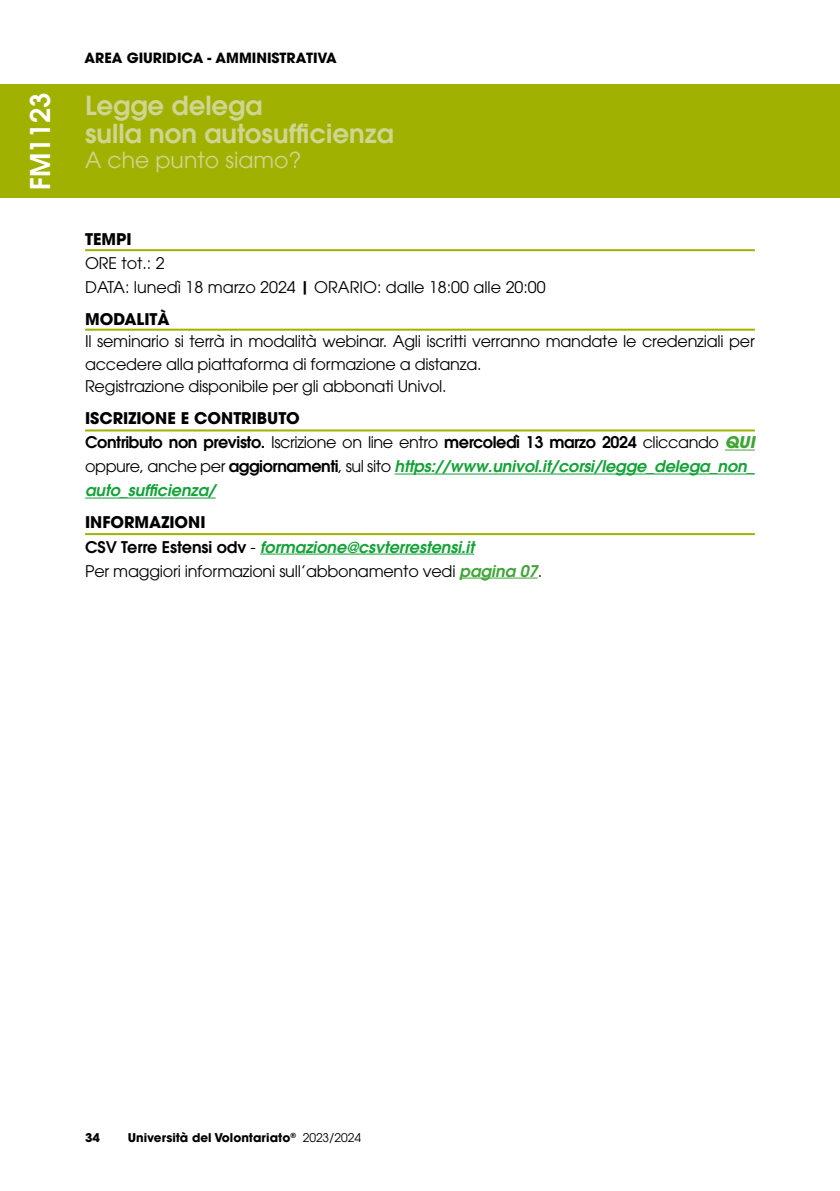
<style>
.page{position:relative;width:840px;height:1191px;background:#fff}
.page>*{position:absolute;margin:0;border:0;box-sizing:border-box;transform-origin:0 0}
.t1{font:600 27px "Avant Garde";letter-spacing:-.005em;color:#fff}
.t2{font:600 26px/28px "Avant Garde";color:#cfd691}
.t3{font:22px "Avant Garde";color:#cfd691}
.t4{font:16px/24px "Avant Garde";letter-spacing:-.015em;color:#000}
.t5{font:italic 600 16px/24px "Avant Garde";letter-spacing:-.005em;color:#13a337}
.t6{font:700 16px "Avant Garde";color:#000}
.t7{font:700 14px "Avant Garde";color:#000}
.t8{font:700 12px "Avant Garde";color:#000}
.t9{font:12px "Avant Garde";color:#000}
.s1{font-weight:600}
.s2{font-weight:700;font-style:normal;color:#000}
.s3{font-style:normal;color:#000}
.s4{font-weight:400;font-style:normal;color:#000}
.s5{font-weight:700;color:#3fa535}
.s6{font-weight:700}
.s7{font-weight:600;font-style:italic;color:#13a337}
.s8{font-weight:600;font-style:italic;color:#3fa535}
</style>
<div class="page">
<div style="left:0;top:85px;width:839px;height:113px;background:#a0b101"></div>
<hr style="left:724px;top:449px;width:30px;height:1px;background:#3fa535">
<hr style="left:394px;top:473px;width:360px;height:1px;background:#13a337">
<hr style="left:85px;top:497px;width:130px;height:1px;background:#13a337">
<hr style="left:260px;top:553px;width:214px;height:1px;background:#13a337">
<hr style="left:459px;top:577px;width:78px;height:1px;background:#3fa535">
<hr style="left:85px;top:249px;width:669px;height:2px;background:#a0b101">
<hr style="left:85px;top:329px;width:669px;height:2px;background:#a0b101">
<hr style="left:85px;top:429px;width:669px;height:2px;background:#a0b101">
<hr style="left:85px;top:533px;width:669px;height:2px;background:#a0b101">
<h1 class="t1" style="left:22px;top:190px;width:99px;rotate:-90deg">FM1123</h1>
<p class="t7" style="left:84px;top:48px;width:254px">AREA GI URI DICA - AMMINISTRATIVA</p>
<h2 class="t2" style="left:85px;top:90px;width:310px">Legge delega<br>sulla non autosufficienza</h2>
<h3 class="t3" style="left:85px;top:146px;width:218px">A che punto siamo?</h3>
<p class="t6" style="left:85px;top:228px;width:39px">TEMPI</p>
<p class="t4" style="left:85px;top:251px;width:461px">ORE tot.: 2<br>DATA: lunedì 18 marzo 2024 <span class="s1">|</span> ORARIO: dalle 18:00 alle 20:00</p>
<p class="t6" style="left:85px;top:308px;width:13px">MODAL</p>
<p class="t6" style="left:144px;top:308px;width:27px">ITÀ</p>
<p class="t4" style="left:85px;top:330px;width:670px;line-height:22.6px">Il seminario si terrà in modalità webinar. Agli iscritti verranno mandate le credenziali per accedere alla piattaforma di formazione a distanza.<br>Registrazione disponibile per gli abbonati Univol.</p>
<p class="t6" style="left:85px;top:408px;width:69px">ISCRIZIONE</p>
<p class="t6" style="left:181px;top:408px;width:26px">E CONT</p>
<p class="t5" style="left:85px;top:406px;width:670px;text-indent:156px"><span class="s2">RIBUTO<br></span><span class="s3">Contributo non previsto.</span> <span class="s4">Iscrizione on line entro</span> <span class="s3">mercoledì 13 marzo 2024</span> <span class="s4">cliccando</span> <span class="s5">QUI </span><span class="s4">oppure, anche per</span> <span class="s3">aggiornamenti</span><span class="s4">, sul sito</span> https://www.univol.it/corsi/legge_delega_non_ auto_sufficienza/</p>
<p class="t6" style="left:85px;top:512px;width:17px">INFO</p>
<p class="t6" style="left:124px;top:512px;width:23px">RMAZ</p>
<p class="t4" style="left:85px;top:510px;width:458px;text-indent:84px"><span class="s6">IONI<br></span><span class="s1">CSV Terre Estensi odv</span> - <span class="s7">formazione@csvterrestensi.it<br></span>Per maggiori informazioni sull’abbonamento vedi <span class="s8">pagina 07</span>.</p>
<p class="t8" style="left:128px;top:1129px;width:170px">UNIVERSITÀ DEL VOLONTARIATO<sup>®</sup></p>
<p class="t8" style="left:85px;top:1129px;width:16px">34</p>
<p class="t9" style="left:302px;top:1130px;width:60px">2023/2024</p>
</div>
